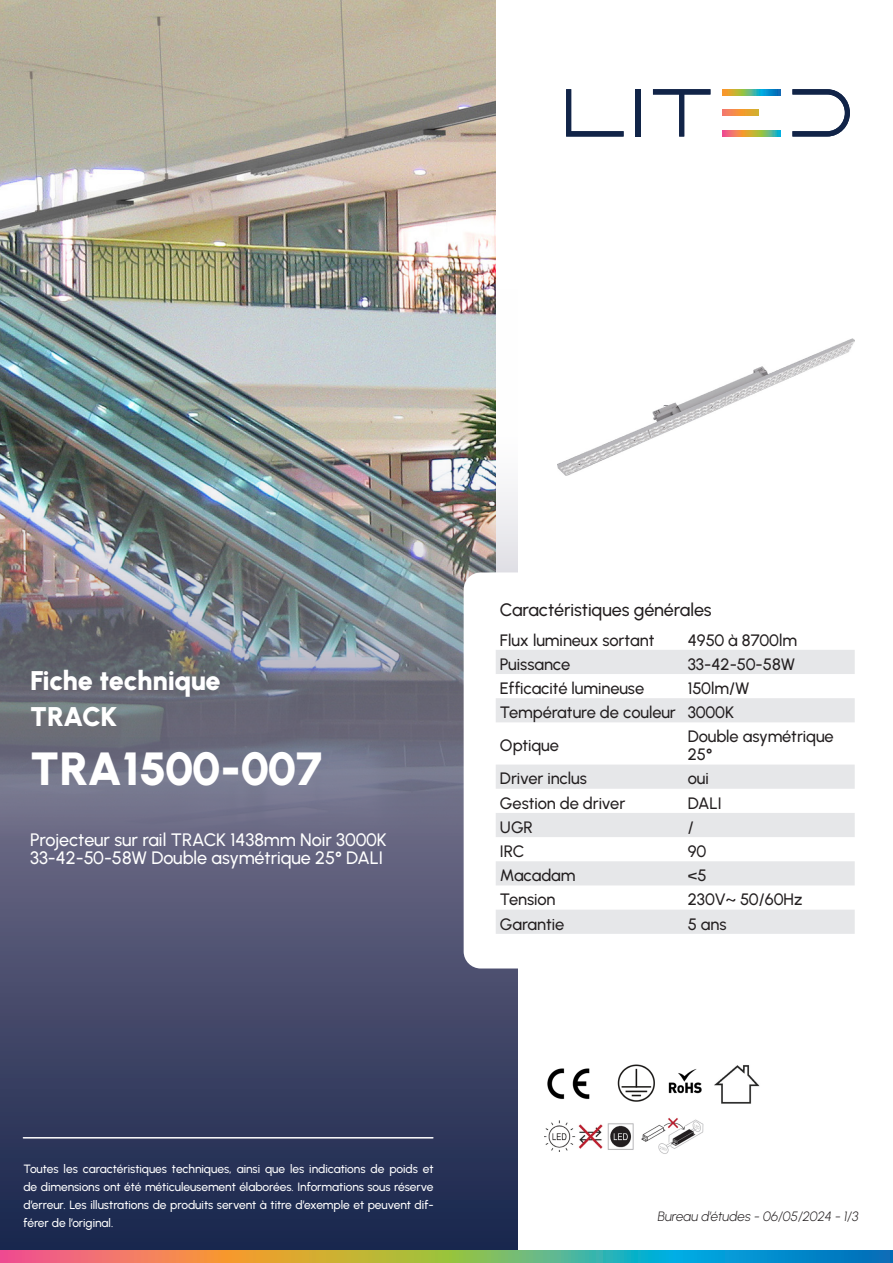
<style>
.page{position:relative;width:893px;height:1263px;background:#fff}
.page>*{position:absolute;margin:0;border:0;box-sizing:border-box;transform-origin:0 0}
.t1{font:900 46.5px "Urbanist";letter-spacing:-.015em;color:#fff}
.Texte_courant{font:900 27px "Urbanist";letter-spacing:-.015em;color:#fff}
.Texte_courant-2{font:500 18px/18px "Urbanist";letter-spacing:-.005em;color:#fff}
.t2{font:500 18px "Urbanist";letter-spacing:-.005em;color:#231f20}
.Texte_courant-3{font:500 16.5px/18px "Urbanist";letter-spacing:-.005em;color:#231f20}
.Texte_courant-4{font:italic 300 13.5px "Urbanist";color:#231f20}
.Texte_courant-5{font:500 12px/18px "Urbanist";letter-spacing:-.005em;color:#fff;text-align:justify}
</style>
<div class="page">
<img style="left:0;top:0;width:496px;height:277px">
<img style="left:0;top:277px;width:517px;height:973px">
<hr style="left:23px;top:1137px;width:410px;height:1px;background:#fff">
<img style="left:558px;top:339px;width:297px;height:136px">
<div style="left:464px;top:572px;width:403px;height:396px;background:#fff;border-radius:17px"></div>
<svg style="left:496px;top:650px;width:359px;height:284px;fill:#ececee"></svg>
<img style="left:617px;top:1064px;width:38px;height:38px">
<img style="left:547px;top:1068px;width:43px;height:31px">
<img style="left:668px;top:1069px;width:34px;height:25px">
<img style="left:714px;top:1065px;width:46px;height:39px">
<img style="left:641px;top:1118px;width:63px;height:36px">
<img style="left:545px;top:1120px;width:89px;height:31px">
<svg style="left:792px;top:89px;width:58px;height:48px"></svg>
<svg style="left:723px;top:131px;width:57px;height:5px"></svg>
<svg style="left:723px;top:110px;width:35px;height:6px"></svg>
<svg style="left:723px;top:89px;width:57px;height:6px"></svg>
<svg style="left:653px;top:89px;width:57px;height:48px"></svg>
<div style="left:636px;top:89px;width:5px;height:47px;background:#112448"></div>
<svg style="left:566px;top:89px;width:58px;height:48px"></svg>
<svg style="left:0;top:1250px;width:893px;height:13px;background:#849a7e"></svg>
<p class="Texte_courant" style="left:30px;top:661px;width:192px">Fiche technique</p>
<p class="Texte_courant" style="left:30px;top:697px;width:89px">TRACK</p>
<p class="t1" style="left:30px;top:736px;width:294px">TRA1500-007</p>
<p class="Texte_courant-2" style="left:30px;top:830px;width:358px">Projecteur sur rail TRACK 1438mm Noir 3000K<br>33-42-50-58W Double asymétrique 25° DALI</p>
<p class="t2" style="left:500px;top:598px;width:213px">Caractéristiques générales</p>
<p class="Texte_courant-3" style="left:500px;top:630px;width:156px">Flux lumineux sortant</p>
<p class="Texte_courant-3" style="left:688px;top:630px;width:111px">4950 à 8700lm</p>
<p class="Texte_courant-3" style="left:500px;top:654px;width:72px">Puissance</p>
<p class="Texte_courant-3" style="left:688px;top:654px;width:109px">33-42-50-58W</p>
<p class="Texte_courant-3" style="left:500px;top:679px;width:146px">Efficacité lumineuse</p>
<p class="Texte_courant-3" style="left:688px;top:679px;width:63px">150lm/W</p>
<p class="Texte_courant-3" style="left:500px;top:703px;width:177px">Température de couleur</p>
<p class="Texte_courant-3" style="left:688px;top:703px;width:48px">3000K</p>
<p class="Texte_courant-3" style="left:500px;top:736px;width:61px">Optique</p>
<p class="Texte_courant-3" style="left:688px;top:727px;width:147px">Double asymétrique<br>25°</p>
<p class="Texte_courant-3" style="left:500px;top:769px;width:88px">Driver inclus</p>
<p class="Texte_courant-3" style="left:688px;top:769px;width:22px">oui</p>
<p class="Texte_courant-3" style="left:500px;top:793px;width:127px">Gestion de driver</p>
<p class="Texte_courant-3" style="left:688px;top:793px;width:35px">DALI</p>
<p class="Texte_courant-3" style="left:500px;top:817px;width:35px">UGR</p>
<p class="Texte_courant-3" style="left:688px;top:817px;width:8px">/</p>
<p class="Texte_courant-3" style="left:500px;top:842px;width:26px">IRC</p>
<p class="Texte_courant-3" style="left:688px;top:842px;width:20px">90</p>
<p class="Texte_courant-3" style="left:500px;top:866px;width:77px">Macadam</p>
<p class="Texte_courant-3" style="left:688px;top:866px;width:20px">&lt;5</p>
<p class="Texte_courant-3" style="left:500px;top:890px;width:57px">Tension</p>
<p class="Texte_courant-3" style="left:688px;top:890px;width:116px">230V~ 50/60Hz</p>
<p class="Texte_courant-3" style="left:500px;top:914px;width:66px">Garantie</p>
<p class="Texte_courant-3" style="left:688px;top:914px;width:40px">5 ans</p>
<p class="Texte_courant-5" style="left:23px;top:1159px;width:412px">Toutes les caractéristiques techniques, ainsi que les indications de poids et de dimensions ont été méticuleusement élaborées. Informations sous réserve d’erreur. Les illustrations de produits servent à titre d’exemple et peuvent dif&shy;férer de l’original.</p>
<p class="Texte_courant-4" style="left:658px;top:1207px;width:202px">Bureau d’études - 06/05/2024 - 1/3</p>
</div>
